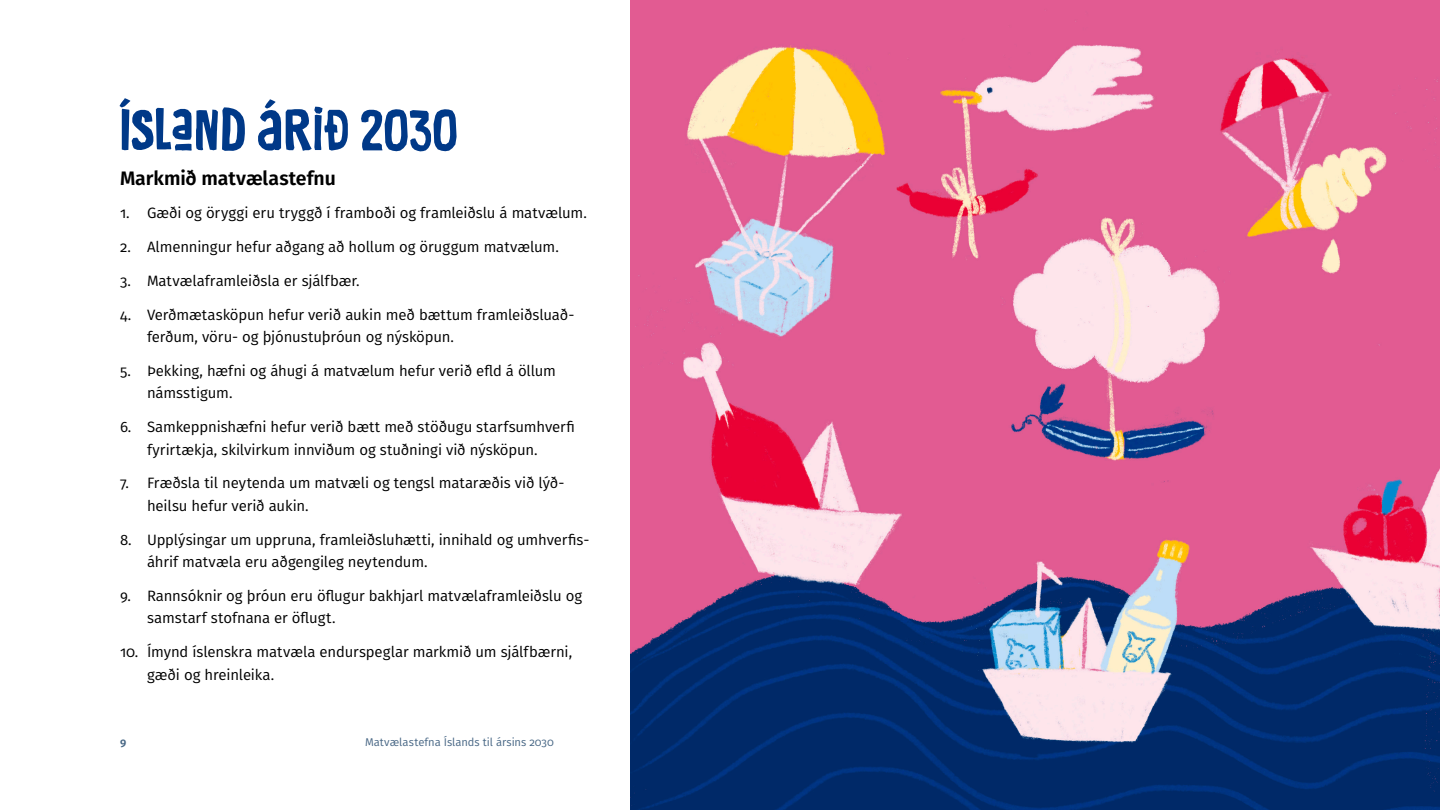
<style>
.page{position:relative;width:1440px;height:810px;background:#fff}
.page>*{position:absolute;margin:0;border:0;box-sizing:border-box;transform-origin:0 0}
.Fyrirsögn{font:60px "Food Truck Signage";letter-spacing:-.02em;color:#003988}
.Undirfyrirsögn-bold{font:600 19.5px "Fira GO";color:#000}
.Meginmál{font:15px/22.5px "Fira GO";letter-spacing:-.01em;color:#000}
.t1{font:11.25px "Fira GO";color:#486785}
.t2{font:600 11.25px "Fira GO";color:#486785}
</style>
<div class="page">
<img style="left:630px;top:0;width:810px;height:810px">
<p class="Fyrirsögn" style="left:120px;top:94px;width:340px">ÍSLAND ÁRIÐ 2030</p>
<p class="Undirfyrirsögn-bold" style="left:120px;top:166px;width:217px">Markmið matvælastefnu</p>
<p class="Meginmál" style="left:120px;top:202px;width:468px">1. Gæði og öryggi eru tryggð í framboði og framleiðslu á matvælum.</p>
<p class="Meginmál" style="left:120px;top:236px;width:440px">2. Almenningur hefur aðgang að hollum og öruggum matvælum.</p>
<p class="Meginmál" style="left:120px;top:269px;width:241px">3. Matvælaframleiðsla er sjálfbær.</p>
<p class="Meginmál" style="left:147px;top:303px;width:429px;text-indent:-27px">4. Verðmætasköpun hefur verið aukin með bættum framleiðsluað&shy;ferðum, vöru- og þjónustuþróun og nýsköpun.</p>
<p class="Meginmál" style="left:147px;top:359px;width:411px;text-indent:-27px">5. Þekking, hæfni og áhugi á matvælum hefur verið efld á öllum námsstigum.</p>
<p class="Meginmál" style="left:147px;top:416px;width:430px;text-indent:-27px">6. Samkeppnishæfni hefur verið bætt með stöðugu starfsumhverfi fyrirtækja, skilvirkum innviðum og stuðningi við nýsköpun.</p>
<p class="Meginmál" style="left:147px;top:472px;width:419px;text-indent:-27px">7. Fræðsla til neytenda um matvæli og tengsl mataræðis við lýð&shy;heilsu hefur verið aukin.</p>
<p class="Meginmál" style="left:147px;top:528px;width:444px;text-indent:-27px">8. Upplýsingar um uppruna, framleiðsluhætti, innihald og umhverfis&shy;áhrif matvæla eru aðgengileg neytendum.</p>
<p class="Meginmál" style="left:147px;top:584px;width:437px;text-indent:-27px">9. Rannsóknir og þróun eru öflugur bakhjarl matvælaframleiðslu og samstarf stofnana er öflugt.</p>
<p class="Meginmál" style="left:147px;top:641px;width:427px;text-indent:-27px">10. Ímynd íslenskra matvæla endurspeglar markmið um sjálfbærni, gæði og hreinleika.</p>
<p class="t2" style="left:120px;top:735px;width:8px">9</p>
<p class="t1" style="left:365px;top:735px;width:190px">Matvælastefna Íslands til ársins 2030</p>
</div>
